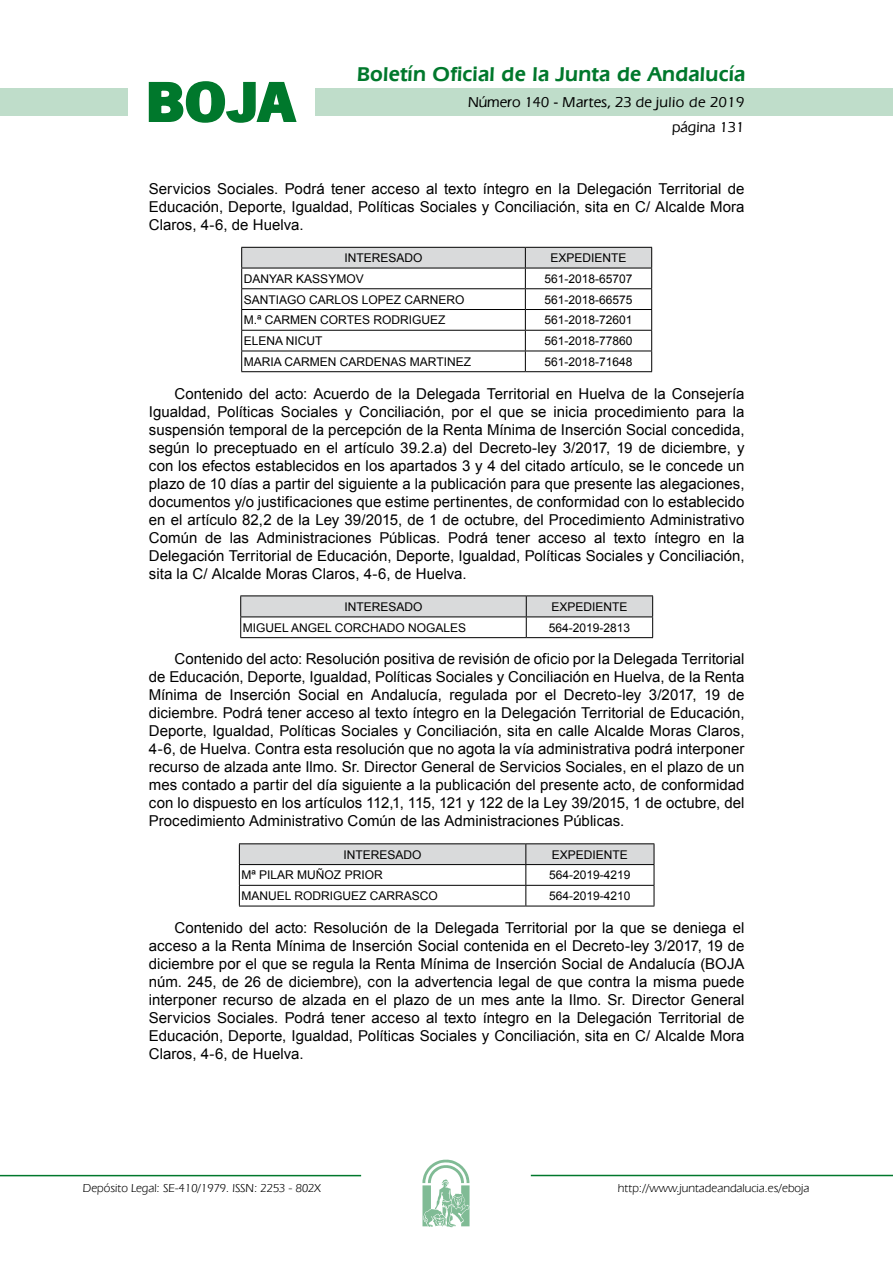
<style>
.page{position:relative;width:893px;height:1263px;background:#fff}
.page>*{position:absolute;margin:0;border:0;box-sizing:border-box;transform-origin:0 0}
.t1{font:700 57.75px "News Got T";color:#00782c;scale:1.14 1}
.t2{font:600 21px "Eras IT Cby BT";letter-spacing:.01em;color:#00782c}
.t3{font:15px/18px "Arial";color:#000;text-align:justify}
.t4{font:500 15px/24.5px "Eras IT Cby BT";color:#000;text-align:right}
.t5{font:12px "Arial";color:#000}
.t6{font:12px "Eras IT Cby BT";color:#000}
</style>
<div class="page">
<div style="left:315px;top:88px;width:577px;height:28px;background:#bfddca"></div>
<div style="left:0;top:88px;width:128px;height:28px;background:#bfddca"></div>
<hr style="left:0;top:1175px;width:361px;height:1px;background:#00782c">
<svg style="left:422px;top:1159px;width:47px;height:68px"></svg>
<hr style="left:531px;top:1175px;width:361px;height:1px;background:#00782c">
<svg style="left:148px;top:81px;width:149px;height:42px"></svg>
<svg style="left:241px;top:247px;width:411px;height:124px"></svg>
<hr style="left:241px;top:371px;width:284px;height:1px;background:#000">
<hr style="left:525px;top:371px;width:127px;height:1px;background:#000">
<svg style="left:240px;top:596px;width:413px;height:41px"></svg>
<hr style="left:240px;top:637px;width:286px;height:1px;background:#000">
<hr style="left:526px;top:637px;width:127px;height:1px;background:#000">
<hr style="left:239px;top:843px;width:287px;height:1px;background:#000">
<hr style="left:526px;top:843px;width:128px;height:1px;background:#000">
<svg style="left:239px;top:844px;width:415px;height:62px"></svg>
<hr style="left:239px;top:906px;width:287px;height:1px;background:#000">
<hr style="left:526px;top:906px;width:128px;height:1px;background:#000">
<h1 class="t1" style="left:145px;top:68px;width:133px">BOJA</h1>
<h2 class="t2" style="left:357px;top:62px;width:390px">Boletín Oficial de la Junta de Andalucía</h2>
<p class="t4" style="left:468px;top:90px;width:278px">Número 140 - Martes, 23 de julio de 2019 página 131</p>
<p class="t3" style="left:149px;top:180px;width:597px">Servicios Sociales. Podrá tener acceso al texto íntegro en la Delegación Territorial de Educación, Deporte, Igualdad, Políticas Sociales y Conciliación, sita en C/ Alcalde Mora Claros, 4-6, de Huelva.</p>
<p class="t5" style="left:344px;top:250px;width:80px">INTERESADO</p>
<p class="t5" style="left:550px;top:250px;width:78px">EXPEDIENTE</p>
<p class="t5" style="left:244px;top:271px;width:121px">DANYAR KASSYMOV</p>
<p class="t5" style="left:544px;top:271px;width:90px">561-2018-65707</p>
<p class="t5" style="left:244px;top:291px;width:222px">SANTIAGO CARLOS LOPEZ CARNERO</p>
<p class="t5" style="left:544px;top:291px;width:90px">561-2018-66575</p>
<p class="t5" style="left:244px;top:312px;width:203px">M.ª CARMEN CORTES RODRIGUEZ</p>
<p class="t5" style="left:544px;top:312px;width:90px">561-2018-72601</p>
<p class="t5" style="left:244px;top:333px;width:80px">ELENA NICUT</p>
<p class="t5" style="left:544px;top:333px;width:90px">561-2018-77860</p>
<p class="t5" style="left:244px;top:354px;width:229px">MARIA CARMEN CARDENAS MARTINEZ</p>
<p class="t5" style="left:544px;top:354px;width:90px">561-2018-71648</p>
<p class="t3" style="left:149px;top:384px;width:597px;text-indent:26px">Contenido del acto: Acuerdo de la Delegada Territorial en Huelva de la Consejería Igualdad, Políticas Sociales y Conciliación, por el que se inicia procedimiento para la suspensión temporal de la percepción de la Renta Mínima de Inserción Social concedida, según lo preceptuado en el artículo 39.2.a) del Decreto-ley 3/2017, 19 de diciembre, y con los efectos establecidos en los apartados 3 y 4 del citado artículo, se le concede un plazo de 10 días a partir del siguiente a la publicación para que presente las alegaciones, documentos y/o justificaciones que estime pertinentes, de conformidad con lo establecido en el artículo 82,2 de la Ley 39/2015, de 1 de octubre, del Procedimiento Administrativo Común de las Administraciones Públicas. Podrá tener acceso al texto íntegro en la Delegación Territorial de Educación, Deporte, Igualdad, Políticas Sociales y Conciliación, sita la C/ Alcalde Moras Claros, 4-6, de Huelva.</p>
<p class="t5" style="left:344px;top:599px;width:80px">INTERESADO</p>
<p class="t5" style="left:551px;top:599px;width:78px">EXPEDIENTE</p>
<p class="t5" style="left:243px;top:620px;width:225px">MIGUEL ANGEL CORCHADO NOGALES</p>
<p class="t5" style="left:548px;top:620px;width:83px">564-2019-2813</p>
<p class="t3" style="left:149px;top:650px;width:597px;text-indent:26px">Contenido del acto: Resolución positiva de revisión de oficio por la Delegada Territorial de Educación, Deporte, Igualdad, Políticas Sociales y Conciliación en Huelva, de la Renta Mínima de Inserción Social en Andalucía, regulada por el Decreto-ley 3/2017, 19 de diciembre. Podrá tener acceso al texto íntegro en la Delegación Territorial de Educación, Deporte, Igualdad, Políticas Sociales y Conciliación, sita en calle Alcalde Moras Claros, 4-6, de Huelva. Contra esta resolución que no agota la vía administrativa podrá interponer recurso de alzada ante Ilmo. Sr. Director General de Servicios Sociales, en el plazo de un mes contado a partir del día siguiente a la publicación del presente acto, de conformidad con lo dispuesto en los artículos 112,1, 115, 121 y 122 de la Ley 39/2015, 1 de octubre, del Procedimiento Administrativo Común de las Administraciones Públicas.</p>
<p class="t5" style="left:343px;top:847px;width:80px">INTERESADO</p>
<p class="t5" style="left:552px;top:847px;width:78px">EXPEDIENTE</p>
<p class="t5" style="left:241px;top:867px;width:143px">Mª PILAR MUÑOZ PRIOR</p>
<p class="t5" style="left:549px;top:867px;width:83px">564-2019-4219</p>
<p class="t5" style="left:241px;top:888px;width:198px">MANUEL RODRIGUEZ CARRASCO</p>
<p class="t5" style="left:549px;top:888px;width:83px">564-2019-4210</p>
<p class="t3" style="left:149px;top:919px;width:597px;text-indent:26px">Contenido del acto: Resolución de la Delegada Territorial por la que se deniega el acceso a la Renta Mínima de Inserción Social contenida en el Decreto-ley 3/2017, 19 de diciembre por el que se regula la Renta Mínima de Inserción Social de Andalucía (BOJA núm. 245, de 26 de diciembre), con la advertencia legal de que contra la misma puede interponer recurso de alzada en el plazo de un mes ante la Ilmo. Sr. Director General Servicios Sociales. Podrá tener acceso al texto íntegro en la Delegación Territorial de Educación, Deporte, Igualdad, Políticas Sociales y Conciliación, sita en C/ Alcalde Mora Claros, 4-6, de Huelva.</p>
<p class="t6" style="left:83px;top:1181px;width:239px">Depósito Legal: SE-410/1979. ISSN: 2253 - 802X</p>
<p class="t6" style="left:618px;top:1181px;width:193px">http://www.juntadeandalucia.es/eboja</p>
</div>
